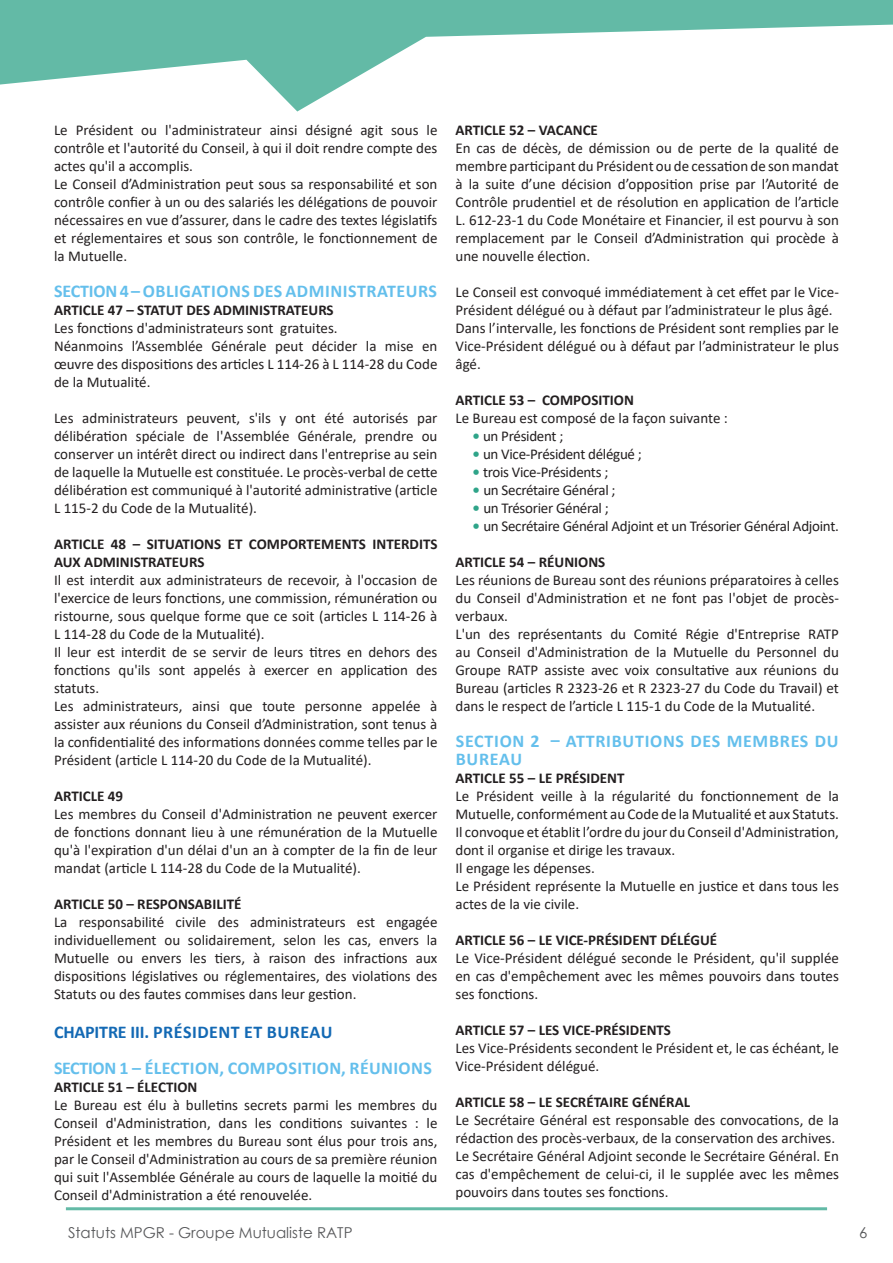
<style>
.page{position:relative;width:893px;height:1263px;background:#fff}
.page>*{position:absolute;margin:0;border:0;box-sizing:border-box;transform-origin:0 0}
.t1{font:700 18px/18px "Calibri";letter-spacing:.03em;color:#64bfec}
.Titre_II{font:700 18px "Calibri";letter-spacing:.02em;color:#1369b4}
.t2{font:15px/18px "Calibri";color:#231f20;text-align:justify}
.t3{font:700 15px/18px "Calibri";color:#231f20}
.t4{font:15px "Calibri";letter-spacing:-.02em;color:#231f20}
.t5{font:15px "Century Gothic";color:#57585a}
.s1{font-weight:700;color:#2fa489}
</style>
<div class="page">
<hr style="left:66px;top:1207px;width:761px;height:3px;background:#2fa489">
<svg style="left:0;top:0;width:893px;height:112px"></svg>
<p class="t2" style="left:54px;top:120px;width:385px">Le Président ou l'administrateur ainsi désigné agit sous le contrôle et l'autorité du Conseil, à qui il doit rendre compte des actes qu'il a accomplis.</p>
<p class="t2" style="left:54px;top:174px;width:385px">Le Conseil d’Administration peut sous sa responsabilité et son contrôle confier à un ou des salariés les délégations de pouvoir nécessaires en vue d’assurer, dans le cadre des textes législatifs et réglementaires et sous son contrôle, le fonctionnement de la Mutuelle.</p>
<p class="t1" style="left:54px;top:281px;width:385px">SECTION 4 – OBLIGATIONS DES ADMINISTRATEURS</p>
<p class="t3" style="left:54px;top:300px;width:281px">ARTICLE 47 – STATUT DES ADMINISTRATEURS</p>
<p class="t2" style="left:54px;top:318px;width:285px">Les fonctions d'administrateurs sont gratuites.</p>
<p class="t2" style="left:54px;top:336px;width:385px">Néanmoins l’Assemblée Générale peut décider la mise en œuvre des dispositions des articles L 114-26 à L 114-28 du Code de la Mutualité.</p>
<p class="t2" style="left:54px;top:408px;width:385px">Les administrateurs peuvent, s'ils y ont été autorisés par délibération spéciale de l'Assemblée Générale, prendre ou conserver un intérêt direct ou indirect dans l'entreprise au sein de laquelle la Mutuelle est constituée. Le procès-verbal de cette délibération est communiqué à l'autorité administrative (article L 115-2 du Code de la Mutualité).</p>
<p class="t3" style="left:54px;top:534px;width:385px">ARTICLE 48 – SITUATIONS ET COMPORTEMENTS INTERDITS<br>AUX ADMINISTRATEURS</p>
<p class="t2" style="left:54px;top:570px;width:385px">Il est interdit aux administrateurs de recevoir, à l'occasion de l'exercice de leurs fonctions, une commission, rémunération ou ristourne, sous quelque forme que ce soit (articles L 114-26 à L 114-28 du Code de la Mutualité).</p>
<p class="t2" style="left:54px;top:642px;width:385px">Il leur est interdit de se servir de leurs titres en dehors des fonctions qu'ils sont appelés à exercer en application des statuts.</p>
<p class="t2" style="left:54px;top:696px;width:385px">Les administrateurs, ainsi que toute personne appelée à assister aux réunions du Conseil d’Administration, sont tenus à la confidentialité des informations données comme telles par le Président (article L 114-20 du Code de la Mutualité).</p>
<p class="t3" style="left:54px;top:786px;width:71px">ARTICLE 49</p>
<p class="t2" style="left:54px;top:804px;width:385px">Les membres du Conseil d'Administration ne peuvent exercer de fonctions donnant lieu à une rémunération de la Mutuelle qu'à l'expiration d'un délai d'un an à compter de la fin de leur mandat (article L 114-28 du Code de la Mutualité).</p>
<p class="t3" style="left:54px;top:894px;width:189px">ARTICLE 50 – RESPONSABILITÉ</p>
<p class="t2" style="left:54px;top:912px;width:385px">La responsabilité civile des administrateurs est engagée individuellement ou solidairement, selon les cas, envers la Mutuelle ou envers les tiers, à raison des infractions aux dispositions législatives ou réglementaires, des violations des Statuts ou des fautes commises dans leur gestion.</p>
<p class="Titre_II" style="left:54px;top:1019px;width:280px">CHAPITRE III. PRÉSIDENT ET BUREAU</p>
<p class="t1" style="left:54px;top:1058px;width:379px">SECTION 1 – ÉLECTION, COMPOSITION, RÉUNIONS</p>
<p class="t3" style="left:54px;top:1077px;width:145px">ARTICLE 51 – ÉLECTION</p>
<p class="t2" style="left:54px;top:1095px;width:385px">Le Bureau est élu à bulletins secrets parmi les membres du Conseil d'Administration, dans les conditions suivantes : le Président et les membres du Bureau sont élus pour trois ans, par le Conseil d'Administration au cours de sa première réunion qui suit l'Assemblée Générale au cours de laquelle la moitié du Conseil d'Administration a été renouvelée.</p>
<p class="t3" style="left:455px;top:120px;width:144px">ARTICLE 52 – VACANCE</p>
<p class="t2" style="left:455px;top:138px;width:385px">En cas de décès, de démission ou de perte de la qualité de membre participant du Président ou de cessation de son mandat à la suite d’une décision d’opposition prise par l’Autorité de Contrôle prudentiel et de résolution en application de l’article L. 612-23-1 du Code Monétaire et Financier, il est pourvu à son remplacement par le Conseil d’Administration qui procède à une nouvelle élection.</p>
<p class="t2" style="left:455px;top:282px;width:385px">Le Conseil est convoqué immédiatement à cet effet par le Vice-<br>Président délégué ou à défaut par l’administrateur le plus âgé.</p>
<p class="t2" style="left:455px;top:318px;width:385px">Dans l’intervalle, les fonctions de Président sont remplies par le Vice-Président délégué ou à défaut par l’administrateur le plus âgé.</p>
<p class="t3" style="left:455px;top:390px;width:180px">ARTICLE 53 – COMPOSITION</p>
<p class="t2" style="left:455px;top:408px;width:274px">Le Bureau est composé de la façon suivante :</p>
<p class="t4" style="left:472px;top:425px;width:92px"><span class="s1">•</span> un Président ;</p>
<p class="t4" style="left:472px;top:443px;width:171px"><span class="s1">•</span> un Vice-Président délégué ;</p>
<p class="t4" style="left:472px;top:461px;width:137px"><span class="s1">•</span> trois Vice-Présidents ;</p>
<p class="t4" style="left:472px;top:479px;width:145px"><span class="s1">•</span> un Secrétaire Général ;</p>
<p class="t4" style="left:472px;top:497px;width:138px"><span class="s1">•</span> un Trésorier Général ;</p>
<p class="t4" style="left:472px;top:515px;width:368px"><span class="s1">•</span> un Secrétaire Général Adjoint et un Trésorier Général Adjoint.</p>
<p class="t3" style="left:455px;top:552px;width:151px">ARTICLE 54 – RÉUNIONS</p>
<p class="t2" style="left:455px;top:570px;width:385px">Les réunions de Bureau sont des réunions préparatoires à celles du Conseil d'Administration et ne font pas l'objet de procès&shy;verbaux.</p>
<p class="t2" style="left:455px;top:624px;width:385px">L'un des représentants du Comité Régie d'Entreprise RATP au Conseil d'Administration de la Mutuelle du Personnel du Groupe RATP assiste avec voix consultative aux réunions du Bureau (articles R 2323-26 et R 2323-27 du Code du Travail) et dans le respect de l’article L 115-1 du Code de la Mutualité.</p>
<p class="t1" style="left:456px;top:731px;width:384px">SECTION 2 – ATTRIBUTIONS DES MEMBRES DU<br>BUREAU</p>
<p class="t3" style="left:455px;top:768px;width:171px">ARTICLE 55 – LE PRÉSIDENT</p>
<p class="t2" style="left:455px;top:786px;width:385px">Le Président veille à la régularité du fonctionnement de la<br>Mutuelle, conformément au Code de la Mutualité et aux Statuts.</p>
<p class="t2" style="left:455px;top:822px;width:385px">Il convoque et établit l’ordre du jour du Conseil d'Administration, dont il organise et dirige les travaux.</p>
<p class="t2" style="left:455px;top:858px;width:141px">Il engage les dépenses.</p>
<p class="t2" style="left:455px;top:876px;width:385px">Le Président représente la Mutuelle en justice et dans tous les actes de la vie civile.</p>
<p class="t3" style="left:455px;top:930px;width:263px">ARTICLE 56 – LE VICE-PRÉSIDENT DÉLÉGUÉ</p>
<p class="t2" style="left:455px;top:948px;width:385px">Le Vice-Président délégué seconde le Président, qu'il supplée en cas d'empêchement avec les mêmes pouvoirs dans toutes ses fonctions.</p>
<p class="t3" style="left:455px;top:1020px;width:217px">ARTICLE 57 – LES VICE-PRÉSIDENTS</p>
<p class="t2" style="left:455px;top:1038px;width:385px">Les Vice-Présidents secondent le Président et, le cas échéant, le<br>Vice-Président délégué.</p>
<p class="t3" style="left:455px;top:1092px;width:236px">ARTICLE 58 – LE SECRÉTAIRE GÉNÉRAL</p>
<p class="t2" style="left:455px;top:1110px;width:385px">Le Secrétaire Général est responsable des convocations, de la rédaction des procès-verbaux, de la conservation des archives.</p>
<p class="t2" style="left:455px;top:1146px;width:385px">Le Secrétaire Général Adjoint seconde le Secrétaire Général. En cas d'empêchement de celui-ci, il le supplée avec les mêmes pouvoirs dans toutes ses fonctions.</p>
<p class="t5" style="left:68px;top:1222px;width:286px">Statuts MPGR - Groupe Mutualiste RATP</p>
<p class="t5" style="left:859px;top:1222px;width:10px">6</p>
</div>
